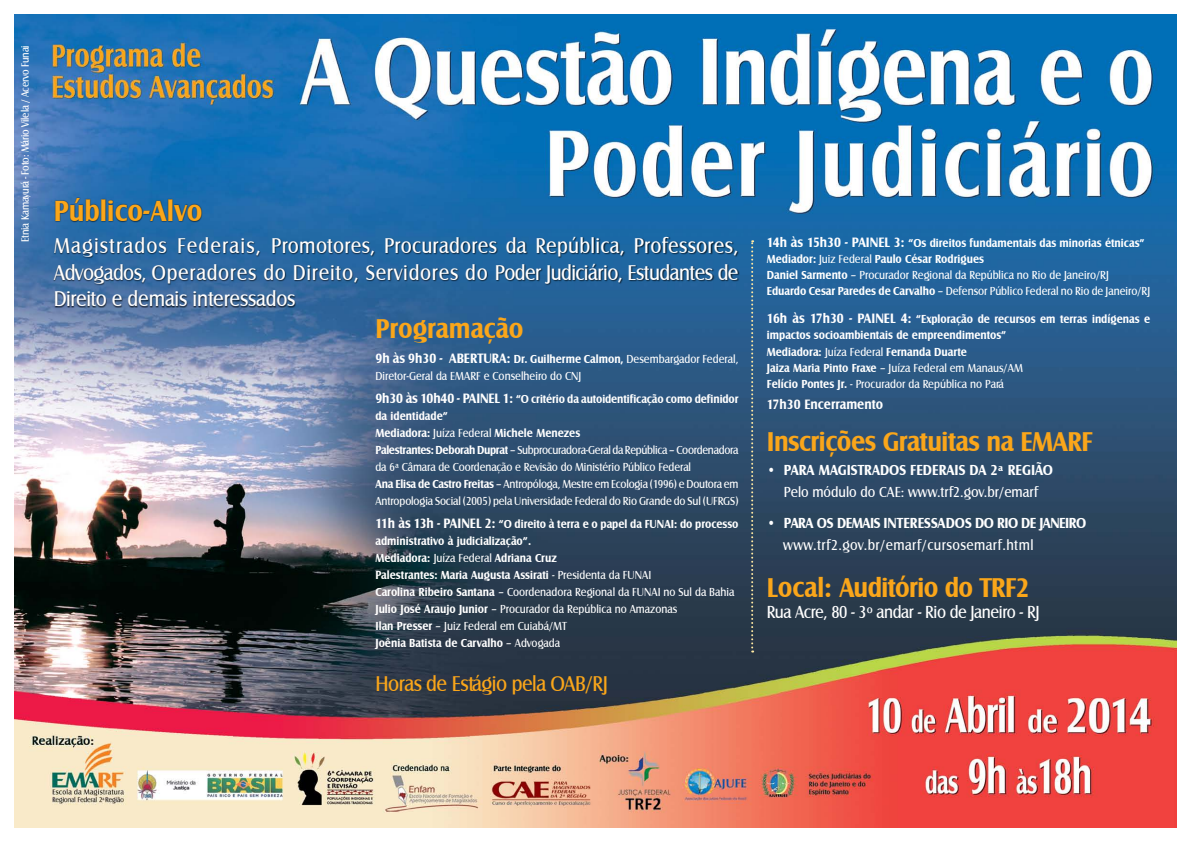
<style>
.page{position:relative;width:1191px;height:842px;background:#fff}
.page>*{position:absolute;margin:0;border:0;box-sizing:border-box;transform-origin:0 0}
.t1{font:700 30px "Castle T";color:#faa61a;scale:.9 1}
.t2{font:700 28px "Castle T";letter-spacing:-.02em;color:#faa61a;scale:.9 1}
.t3{font:700 28px "Castle T";color:#faa61a;scale:.9 1}
.t4{font:22px/26.4px "Castle T";letter-spacing:-.03em;color:#fff;text-align:justify;scale:.9 1}
.t5{font:22px "Castle T";letter-spacing:-.025em;color:#faa61a;scale:.9 1}
.t6{font:18px "Castle T";letter-spacing:-.025em;color:#fff;scale:.9 1}
.t7{font:700 15px "Castle T";letter-spacing:-.04em;color:#fff;scale:.9 1}
.t8{font:15px "Castle T";letter-spacing:.025em;color:#fff;scale:.9 1}
.t9{font:15px "Castle T";color:#fff;scale:.9 1}
.t10{font:700 15px "Castle T";color:#fff;scale:.9 1}
.t11{font:700 14px "Castle T";color:#fff;scale:.9 1}
.t12{font:700 12px/17px "Castle T";color:#fff;scale:.9 1}
.t13{font:12px/17px "Castle T";letter-spacing:-.01em;color:#fff;scale:.9 1}
.t14{font:11px "Castle T";letter-spacing:-.02em;color:#fff;scale:.9 1}
.s1{font-weight:700;font-size:14px}
.s2{font-weight:700}
.s3{font-size:14px}
.s4{font-weight:400}
</style>
<div class="page">
<img style="left:14px;top:14px;width:1162px;height:814px">
<div style="left:53px;top:198px;width:686px;height:110px;background:#000;opacity:.75"></div>
<svg style="left:751px;top:240px;width:2px;height:412px"></svg>
<p class="t14" style="left:19px;top:242px;width:220px;rotate:-90deg">Etnia Kamayurá - Foto: Mário Vilela / Acervo Funai</p>
<h1 class="t1" style="left:54px;top:194px;width:166px">Público-Alvo</h1>
<h3 class="t4" style="left:54px;top:233px;width:762px">Magistrados Federais, Promotores, Procuradores da República, Professores, Advogados, Operadores do Direito, Servidores do Poder Judiciário, Estudantes de Direito e demais interessados</h3>
<h2 class="t3" style="left:375px;top:312px;width:166px">Programação</h2>
<p class="t13" style="left:375px;top:351px;width:405px"><span class="s1">9h às 9h30 - ABERTURA:</span> <span class="s2">Dr. Guilherme Calmon,</span> Desembargador Federal,<br>Diretor-Geral da EMARF e Conselheiro do CNJ</p>
<p class="t13" style="left:375px;top:391px;width:405px"><span class="s1">9h30 às 10h40 - PAINEL 1:</span> <span class="s2">“O critério da autoidentificação como definidor da identidade”<br>Mediadora:</span> Juíza Federal <span class="s2">Michele Menezes<br>Palestrantes: Deborah Duprat</span> – Subprocuradora-Geral da República – Coordenadora da 6ª Câmara de Coordenação e Revisão do Ministério Público Federal<br><span class="s2">Ana Elisa de Castro Freitas</span> – Antropóloga, Mestre em Ecologia (1996) e Doutora em Antropologia Social (2005) pela Universidade Federal do Rio Grande do Sul (UFRGS)</p>
<p class="t12" style="left:375px;top:515px;width:405px"><span class="s3">11h às 13h - PAINEL 2:</span> “O direito à terra e o papel da FUNAI: do processo administrativo à judicialização”.<br>Mediadora: <span class="s4">Juíza Federal</span> Adriana Cruz<br>Palestrantes: Maria Augusta Assirati <span class="s4">- Presidenta da FUNAI<br></span>Carolina Ribeiro Santana <span class="s4">– Coordenadora Regional da FUNAI no Sul da Bahia </span>Julio José Araujo Junior <span class="s4">– Procurador da República no Amazonas<br></span>Ilan Presser <span class="s4">– Juiz Federal em Cuiabá/MT<br></span>Joênia Batista de Carvalho <span class="s4">– Advogada</span></p>
<h3 class="t5" style="left:375px;top:672px;width:260px">Horas de Estágio pela OAB/RJ</h3>
<p class="t12" style="left:767px;top:235px;width:427px;line-height:16px"><span class="s3">14h às 15h30 - PAINEL 3:</span> “Os direitos fundamentais das minorias étnicas” Mediador: <span class="s4">Juiz Federal</span> Paulo César Rodrigues<br>Daniel Sarmento <span class="s4">– Procurador Regional da República no Rio de Janeiro/RJ </span>Eduardo Cesar Paredes de Carvalho <span class="s4">– Defensor Público Federal no Rio de Janeiro/RJ</span></p>
<p class="t12" style="left:767px;top:310px;width:427px;line-height:16.2px"><span class="s3">16h às 17h30 - PAINEL 4:</span> “Exploração de recursos em terras indígenas e impactos socioambientais de empreendimentos”<br>Mediadora: <span class="s4">Juíza Federal</span> Fernanda Duarte<br>Jaiza Maria Pinto Fraxe <span class="s4">– Juíza Federal em Manaus/AM<br></span>Felício Pontes Jr. <span class="s4">- Procurador da República no Pará</span></p>
<p class="t11" style="left:767px;top:396px;width:131px">17h30 Encerramento</p>
<h2 class="t2" style="left:767px;top:425px;width:364px">Inscrições Gratuitas na EMARF</h2>
<p class="t10" style="left:767px;top:461px;width:319px">• PARA MAGISTRADOS FEDERAIS DA 2ª REGIÃO</p>
<p class="t9" style="left:784px;top:484px;width:284px">Pelo módulo do CAE: www.trf2.gov.br/emarf</p>
<p class="t7" style="left:767px;top:514px;width:356px">• PARA OS DEMAIS INTERESSADOS DO RIO DE JANEIRO</p>
<p class="t8" style="left:783px;top:536px;width:280px">www.trf2.gov.br/emarf/cursosemarf.html</p>
<h2 class="t2" style="left:767px;top:571px;width:293px">Local: Auditório do TRF2</h2>
<h3 class="t6" style="left:767px;top:602px;width:304px">Rua Acre, 80 - 3º andar - Rio de Janeiro - RJ</h3>
</div>
